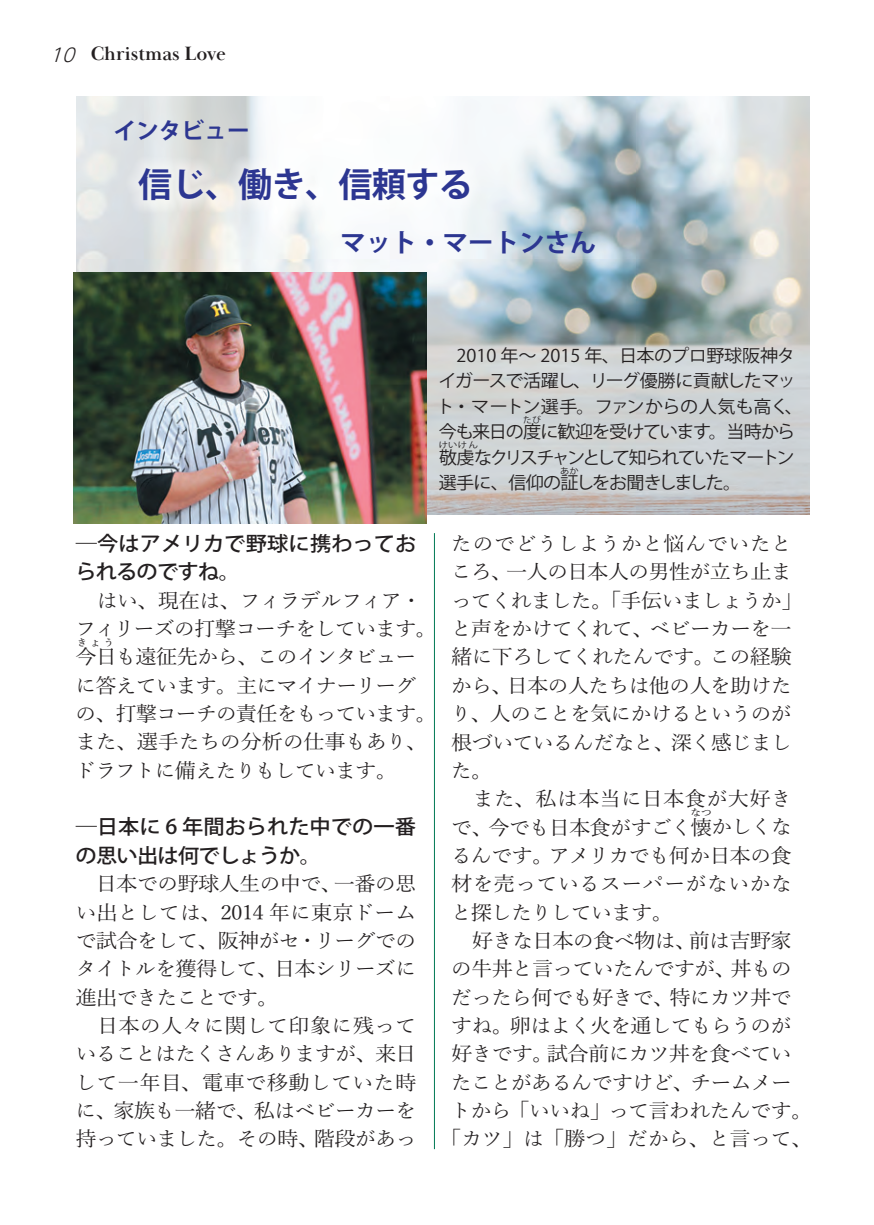
<style>
.page{position:relative;width:874px;height:1225px;background:#fff}
.page>*{position:absolute;margin:0;border:0;box-sizing:border-box;transform-origin:0 0}
.t1{font:700 34px "Koz Go Pr 6 N";letter-spacing:-.02em;color:#2c3691}
.t2{font:700 25.6px "Koz Go Pr 6 N";color:#2c3691}
.t3{font:700 22.6px "Koz Go Pr 6 N";color:#2c3691}
.t4{font:20.2px/28.4px "Yu Min Pr 6 N";letter-spacing:-.045em;color:#231f20;scale:1.05 1}
.t5{font:500 20.2px/28.4px "Koz Go Pr 6 N";letter-spacing:-.005em;color:#231f20;scale:1.05 1}
.t6{font:20.2px "Yu Min Pr 6 N";letter-spacing:.005em;color:#231f20;scale:1.05 1}
.t7{font:700 19.8px "Baskerville Display PT";color:#231f20}
.t8{font:17.6px/25.6px "Koz Go Pr 6 N";letter-spacing:-.05em;color:#231f20}
.t9{font:17.6px "Koz Go Pr 6 N";letter-spacing:-.105em;color:#231f20}
.t10{font:9.6px "Yu Min Pr 6 N";color:#231f20;scale:1.11 1}
.t11{font:8.6px "Koz Go Pr 6 N";color:#231f20}
.t12{font:8.2px "Koz Go Pr 6 N";letter-spacing:.03em;color:#231f20;scale:1.11 1}
</style>
<div class="page">
<img style="left:77px;top:96px;width:732px;height:418px">
<svg style="left:125px;top:154px;width:357px;height:60px"></svg>
<img style="left:74px;top:272px;width:352px;height:251px">
<hr style="left:434px;top:533px;width:1px;height:616px;background:#017954">
<p class="t7" style="left:50px;top:41px;width:178px"><sub>10</sub> Christmas Love</p>
<p class="t3" style="left:113px;top:118px;width:138px">インタビュー</p>
<h1 class="t1" style="left:138px;top:166px;width:336px">信じ、働き、信頼する</h1>
<p class="t2" style="left:340px;top:228px;width:257px">マット・マートンさん</p>
<p class="t8" style="left:436px;top:343px;width:368px">　2010 年～ 2015 年、日本のプロ野球阪神タイガースで活躍し、リーグ優勝に貢献したマット・マートン選手。ファンからの人気も高く、今も来日の度に歓迎を受けています。当時から</p>
<p class="t11" style="left:523px;top:415px;width:19px">たび</p>
<p class="t9" style="left:439px;top:447px;width:357px">敬虔なクリスチャンとして知られていたマートン</p>
<p class="t12" style="left:438px;top:440px;width:37px">けいけん</p>
<p class="t8" style="left:438px;top:470px;width:304px">選手に、信仰の証しをお聞きしました。</p>
<p class="t12" style="left:560px;top:466px;width:18px">あか</p>
<p class="t5" style="left:75px;top:530px;width:326px">―今はアメリカで野球に携わっておられるのですね。</p>
<p class="t4" style="left:75px;top:584px;width:346px">　はい、現在は、フィラデルフィア・フィリーズの打撃コーチをしています。今日も遠征先から、このインタビュー</p>
<p class="t10" style="left:77px;top:633px;width:35px">きょう</p>
<p class="t4" style="left:75px;top:669px;width:346px">に答えています。主にマイナーリーグの、打撃コーチの責任をもっています。また、選手たちの分析の仕事もあり、ドラフトに備えたりもしています。</p>
<p class="t5" style="left:75px;top:813px;width:326px">―日本に 6 年間おられた中での一番の思い出は何でしょうか。　</p>
<p class="t4" style="left:75px;top:867px;width:326px">　日本での野球人生の中で、一番の思い出としては、2014 年に東京ドームで試合をして、阪神がセ・リーグでのタイトルを獲得して、日本シリーズに進出できたことです。<br>　日本の人々に関して印象に残っていることはたくさんありますが、来日して一年目、電車で移動していた時に、家族も一緒で、私はベビーカーを持っていました。その時、階段があっ</p>
<p class="t4" style="left:450px;top:527px;width:337px">たのでどうしようかと悩んでいたところ、一人の日本人の男性が立ち止まってくれました。「手伝いましょうか」と声をかけてくれて、ベビーカーを一緒に下ろしてくれたんです。この経験から、日本の人たちは他の人を助けたり、人のことを気にかけるというのが根づいているんだなと、深く感じました。<br>　また、私は本当に日本食が大好きで、今でも日本食がすごく懐かしくな</p>
<p class="t10" style="left:690px;top:803px;width:21px">なつ</p>
<p class="t4" style="left:450px;top:839px;width:326px">るんです。アメリカでも何か日本の食</p>
<p class="t6" style="left:451px;top:865px;width:326px">材を売っているスーパーがないかな</p>
<p class="t4" style="left:450px;top:896px;width:213px">と探したりしています。</p>
<p class="t4" style="left:451px;top:924px;width:326px">　好きな日本の食べ物は、前は吉野家</p>
<p class="t4" style="left:450px;top:952px;width:326px">の牛丼と言っていたんですが、丼もの</p>
<p class="t4" style="left:450px;top:981px;width:326px">だったら何でも好きで、特にカツ丼で</p>
<p class="t4" style="left:451px;top:1009px;width:326px">すね。卵はよく火を通してもらうのが</p>
<p class="t4" style="left:451px;top:1037px;width:326px">好きです。試合前にカツ丼を食べてい</p>
<p class="t4" style="left:450px;top:1066px;width:326px">たことがあるんですけど、チームメー</p>
<p class="t4" style="left:450px;top:1094px;width:346px">トから「いいね」って言われたんです。</p>
<p class="t4" style="left:440px;top:1122px;width:355px">「カツ」は「勝つ」だから、と言って、</p>
</div>
